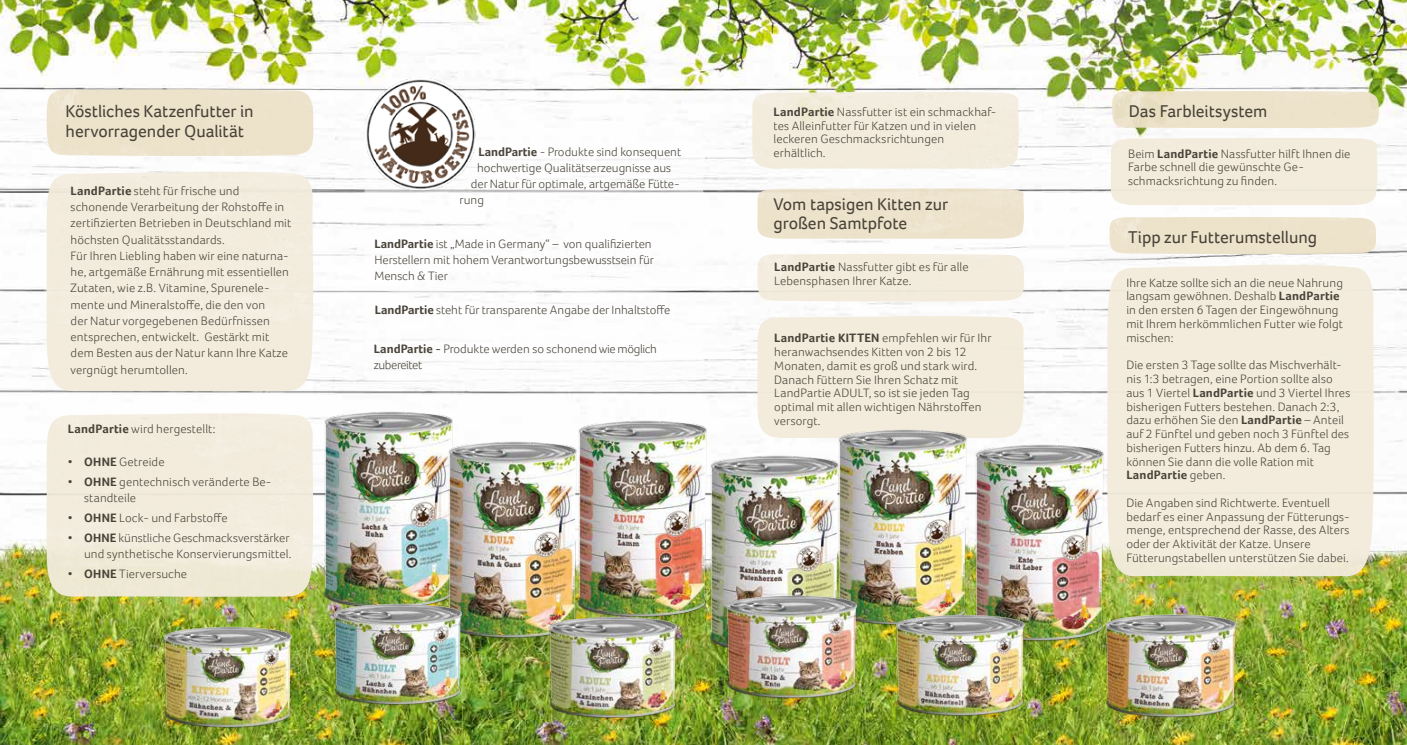
<style>
.page{position:relative;width:1407px;height:745px;background:#fff}
.page>*{position:absolute;margin:0;border:0;box-sizing:border-box;transform-origin:0 0}
.t1{font:17.5px/20.2px "Foco";letter-spacing:-.005em;color:#484238}
.t2{font:300 12.5px/13.8px "Foco";letter-spacing:.01em;color:#484238}
.t3{font:300 12.5px/16.2px "Foco";color:#494339}
.t4{font:300 12.5px/16.2px "Foco";letter-spacing:-.03em;color:#494339}
.s1{font-weight:700}
.s2{font-weight:400}
</style>
<div class="page">
<img style="left:0;top:0;width:1407px;height:744px">
<div style="left:46px;top:170px;width:268px;height:222px;background:#f3ecdd"></div>
<div style="left:46px;top:171px;width:268px;height:153px;background:#f3ecde"></div>
<svg style="left:46px;top:412px;width:257px;height:185px;background:#ece7cf"></svg>
<div style="left:46px;top:413px;width:257px;height:152px;background:#f3ecdd"></div>
<div style="left:752px;top:92px;width:268px;height:77px;background:#f3ecdd"></div>
<img style="left:757px;top:188px;width:268px;height:51px">
<div style="left:757px;top:315px;width:268px;height:124px;background:#f3ecdd"></div>
<div style="left:1110px;top:137px;width:268px;height:69px;background:#f3ecdd"></div>
<div style="left:1107px;top:263px;width:268px;height:314px;background:#f3ecdd"></div>
<div style="left:47px;top:89px;width:266px;height:67px;background:#ede2ca"></div>
<img style="left:1112px;top:91px;width:266px;height:37px">
<div style="left:1109px;top:217px;width:267px;height:37px;background:#ede2ca"></div>
<div style="left:757px;top:253px;width:267px;height:48px;background:#f3ecdd"></div>
<svg style="left:362px;top:137px;width:344px;height:74px"></svg>
<svg style="left:362px;top:226px;width:344px;height:159px"></svg>
<img style="left:365px;top:78px;width:110px;height:111px">
<img style="left:985px;top:428px;width:137px;height:227px">
<img style="left:818px;top:413px;width:167px;height:174px">
<img style="left:701px;top:439px;width:157px;height:226px">
<img style="left:303px;top:395px;width:168px;height:203px">
<img style="left:427px;top:425px;width:131px;height:227px">
<img style="left:558px;top:404px;width:167px;height:227px">
<img style="left:143px;top:598px;width:173px;height:146px">
<img style="left:875px;top:587px;width:173px;height:157px">
<img style="left:705px;top:566px;width:176px;height:160px">
<img style="left:1084px;top:585px;width:177px;height:159px">
<img style="left:313px;top:576px;width:173px;height:157px">
<img style="left:528px;top:589px;width:173px;height:155px">
<h1 class="t1" style="left:66px;top:101px;width:190px">Köstliches Katzenfutter in hervorragender Qualität</h1>
<h1 class="t1" style="left:1129px;top:100px;width:140px">Das Farbleitsystem</h1>
<p class="t2" style="left:773px;top:105px;width:224px"><span class="s1">LandPartie</span> Nassfutter ist ein schmackhaf&shy;tes Alleinfutter für Katzen und in vielen leckeren Geschmacksrichtungen erhältlich.</p>
<p class="t3" style="left:478px;top:143px;width:204px"><span class="s1">LandPartie</span> - Produkte sind konsequent</p>
<p class="t3" style="left:477px;top:159px;width:196px">hochwertige Qualitätserzeugnisse aus</p>
<p class="t3" style="left:471px;top:175px;width:210px">der Natur für optimale, artgemäße Fütte-</p>
<p class="t3" style="left:460px;top:192px;width:26px">rung</p>
<p class="t3" style="left:374px;top:235px;width:281px"><span class="s1">LandPartie</span> ist „Made in Germany“ – von qualifizierten<br>Herstellern mit hohem Verantwortungsbewusstsein für<br>Mensch &amp; Tier</p>
<p class="t2" style="left:1128px;top:146px;width:224px">Beim <span class="s1">LandPartie</span> Nassfutter hilft Ihnen die<br>Farbe schnell die gewünschte Ge&shy;schmacksrichtung zu finden.</p>
<p class="t2" style="left:71px;top:182px;width:222px;line-height:16.2px"><span class="s1">LandPartie</span> steht für frische und schonende Verarbeitung der Rohstoffe in zertifizierten Betrieben in Deutschland mit höchsten Qualitätsstandards.<br>Für Ihren Liebling haben wir eine naturna&shy;he, artgemäße Ernährung mit essentiellen Zutaten, wie z.B. Vitamine, Spurenele&shy;mente und Mineralstoffe, die den von<br>der Natur vorgegebenen Bedürfnissen entsprechen, entwickelt. Gestärkt mit dem Besten aus der Natur kann Ihre Katze vergnügt herumtollen.</p>
<h1 class="t1" style="left:773px;top:194px;width:176px;line-height:19.2px">Vom tapsigen Kitten zur großen Samtpfote</h1>
<p class="t2" style="left:774px;top:259px;width:196px"><span class="s1">LandPartie</span> Nassfutter gibt es für alle<br>Lebensphasen Ihrer Katze.</p>
<h1 class="t1" style="left:1128px;top:226px;width:191px">Tipp zur Futterumstellung</h1>
<p class="t2" style="left:1126px;top:275px;width:218px">Ihre Katze sollte sich an die neue Nahrung langsam gewöhnen. Deshalb <span class="s1">LandPartie </span>in den ersten 6 Tagen der Eingewöhnung mit Ihrem herkömmlichen Futter wie folgt mischen:</p>
<p class="t2" style="left:1126px;top:358px;width:225px">Die ersten 3 Tage sollte das Mischverhält&shy;nis 1:3 betragen, eine Portion sollte also aus 1 Viertel <span class="s1">LandPartie</span> und 3 Viertel Ihres bisherigen Futters bestehen. Danach 2:3, dazu erhöhen Sie den <span class="s1">LandPartie</span> – Anteil auf 2 Fünftel und geben noch 3 Fünftel des bisherigen Futters hinzu. Ab dem 6. Tag können Sie dann die volle Ration mit <span class="s1">LandPartie</span> geben.</p>
<p class="t2" style="left:1126px;top:495px;width:225px">Die Angaben sind Richtwerte. Eventuell bedarf es einer Anpassung der Fütterungs&shy;menge, entsprechend der Rasse, des Alters oder der Aktivität der Katze. Unsere Fütterungstabellen unterstützen Sie dabei.</p>
<p class="t3" style="left:375px;top:302px;width:297px"><span class="s1">LandPartie</span> steht für transparente Angabe der Inhaltstoffe</p>
<p class="t4" style="left:374px;top:340px;width:285px"><span class="s1">LandPartie</span> <span class="s2">-</span> Produkte werden so schonend wie möglich zubereitet</p>
<p class="t2" style="left:774px;top:331px;width:219px"><span class="s1">LandPartie KITTEN</span> empfehlen wir für Ihr heranwachsendes Kitten von 2 bis 12<br>Monaten, damit es groß und stark wird.<br>Danach füttern Sie Ihren Schatz mit LandPartie ADULT, so ist sie jeden Tag optimal mit allen wichtigen Nährstoffen versorgt.</p>
<p class="t2" style="left:68px;top:422px;width:149px"><span class="s1">LandPartie</span> wird hergestellt:</p>
<p class="t2" style="left:68px;top:454px;width:98px">• <span class="s1">OHNE</span> Getreide</p>
<p class="t2" style="left:84px;top:473px;width:189px;line-height:16.2px;text-indent:-16px">• <span class="s1">OHNE</span> gentechnisch veränderte Be&shy;standteile</p>
<p class="t2" style="left:68px;top:510px;width:161px">• <span class="s1">OHNE</span> Lock- und Farbstoffe</p>
<p class="t2" style="left:68px;top:529px;width:225px;line-height:16.2px;text-align:right">• <span class="s1">OHNE</span> künstliche Geschmacksverstärker und synthetische Konservierungsmittel.</p>
<p class="t2" style="left:68px;top:567px;width:121px">• <span class="s1">OHNE</span> Tierversuche</p>
</div>
